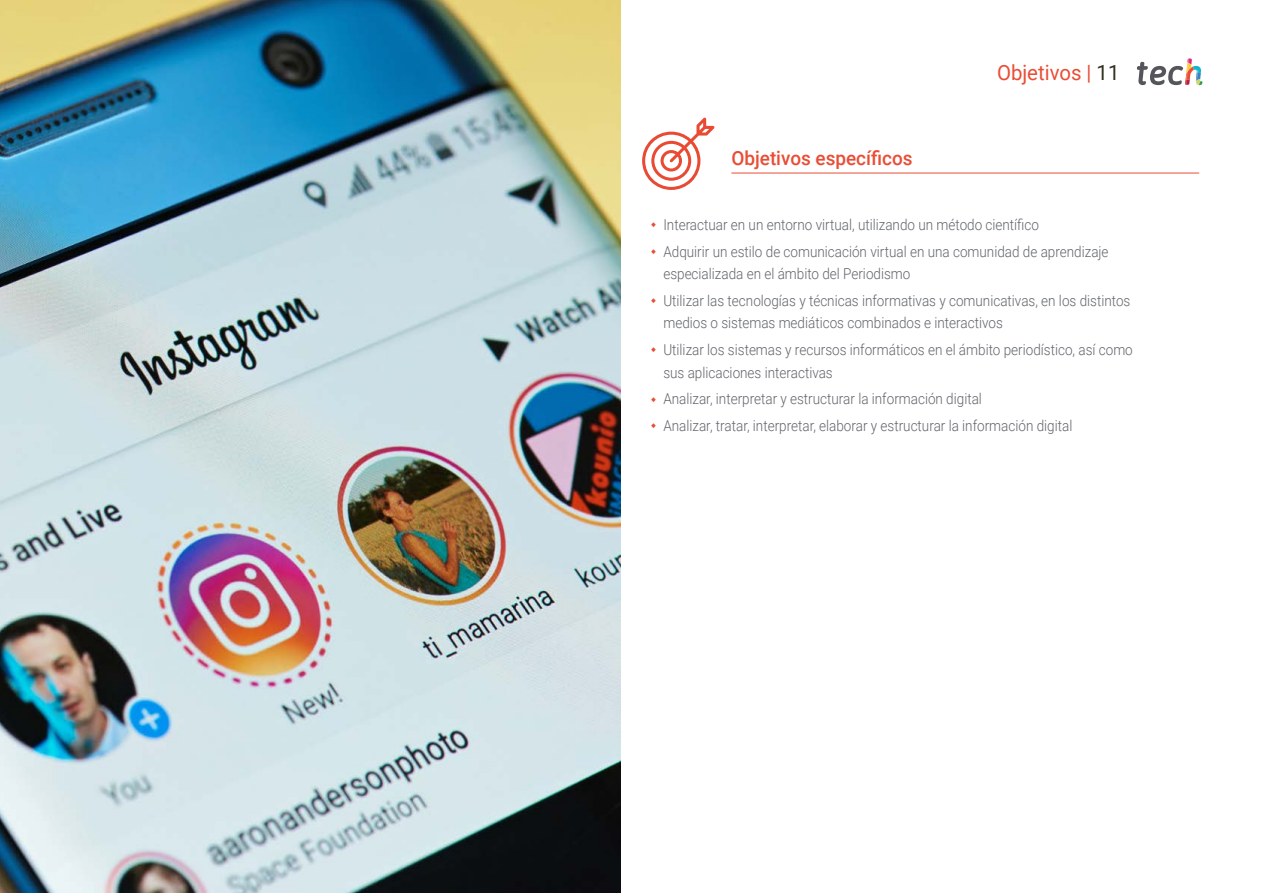
<style>
.page{position:relative;width:1263px;height:893px;background:#fff}
.page>*{position:absolute;margin:0;border:0;box-sizing:border-box;transform-origin:0 0}
.t1{font:21px "Roboto";color:#e94d35}
.t2{font:500 19.5px "Roboto";color:#e94d35}
.t3{font:300 15px/26.7px "Roboto";color:#61646a;scale:.9 1}
.s1{color:#312e20}
</style>
<div class="page">
<hr style="left:731px;top:173px;width:468px;height:1px;background:#e94d35">
<svg style="left:642px;top:118px;width:72px;height:72px"></svg>
<img style="left:0;top:0;width:621px;height:893px">
<svg style="left:1137px;top:58px;width:65px;height:28px"></svg>
<h2 class="t2" style="left:731px;top:144px;width:183px">Objetivos específicos</h2>
<h1 class="t1" style="left:997px;top:57px;width:124px">Objetivos | <span class="s1">11</span></h1>
<p class="t3" style="left:663px;top:211px;width:496px">Interactuar en un entorno virtual, utilizando un método científico<br>Adquirir un estilo de comunicación virtual en una comunidad de aprendizaje</p>
<p class="t3" style="left:663px;top:260px;width:520px">especializada en el ámbito del Periodismo<br>Utilizar las tecnologías y técnicas informativas y comunicativas, en los distintos</p>
<p class="t3" style="left:663px;top:309px;width:523px">medios o sistemas mediáticos combinados e interactivos<br>Utilizar los sistemas y recursos informáticos en el ámbito periodístico, así como</p>
<p class="t3" style="left:663px;top:358px;width:456px">sus aplicaciones interactivas<br>Analizar, interpretar y estructurar la información digital<br>Analizar, tratar, interpretar, elaborar y estructurar la información digital</p>
</div>
